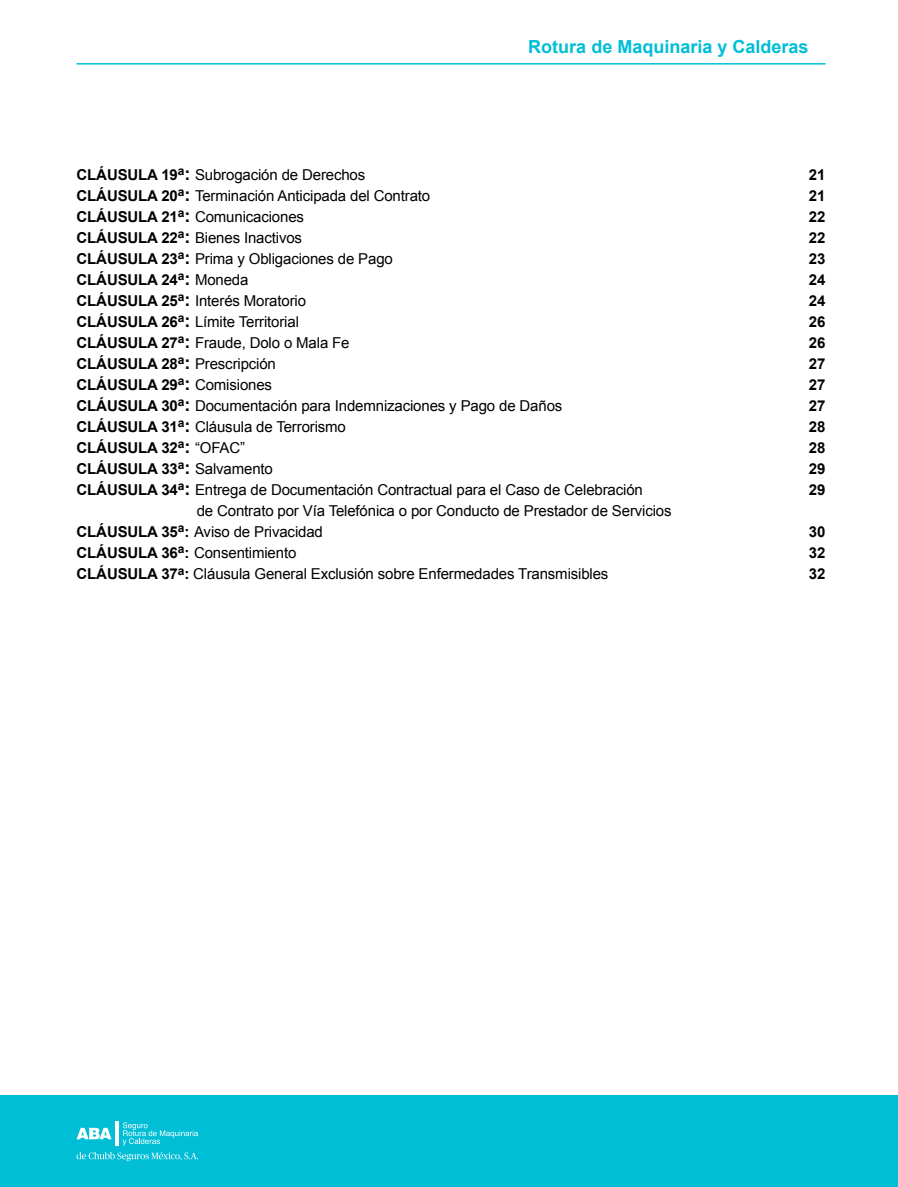
<style>
.page{position:relative;width:898px;height:1187px;background:#fff}
.page>*{position:absolute;margin:0;border:0;box-sizing:border-box;transform-origin:0 0}
.t1{font:700 18px "Arial";color:#00bed6}
.t2{font:15px "Arial";letter-spacing:-.01em;color:#000}
.t3{font:700 15px/21px "Arial";letter-spacing:-.01em;color:#000;text-align:justify}
.s1{font-weight:700}
.s2{font-weight:700;font-size:18px}
.s3{font-size:18px}
.s4{font-weight:400}
</style>
<div class="page">
<hr style="left:77px;top:63px;width:748px;height:2px;background:#00bed6">
<div style="left:0;top:1095px;width:897px;height:91px;background:#00bed6"></div>
<svg style="left:122px;top:1122px;width:76px;height:23px"></svg>
<svg style="left:77px;top:1127px;width:34px;height:12px"></svg>
<hr style="left:115px;top:1121px;width:4px;height:24px;background:#fff">
<svg style="left:77px;top:1152px;width:121px;height:8px"></svg>
<p class="t1" style="left:528px;top:34px;width:282px">Rotura de Maquinaria y Calderas</p>
<p class="t2" style="left:77px;top:165px;width:290px"><span class="s1">CLÁUSULA 19</span><sup>a</sup><span class="s2">:</span> Subrogación de Derechos</p>
<p class="t2" style="left:77px;top:186px;width:355px"><span class="s1">CLÁUSULA 20</span><sup>a</sup><span class="s2">:</span> Terminación Anticipada del Contrato</p>
<p class="t2" style="left:77px;top:207px;width:229px"><span class="s1">CLÁUSULA 21</span><sup>a</sup><span class="s2">:</span> Comunicaciones</p>
<p class="t2" style="left:77px;top:228px;width:227px"><span class="s1">CLÁUSULA 22</span><sup>a</sup><span class="s2">:</span> Bienes Inactivos</p>
<p class="t2" style="left:77px;top:249px;width:318px"><span class="s1">CLÁUSULA 23</span><sup>a</sup><span class="s2">:</span> Prima y Obligaciones de Pago</p>
<p class="t3" style="left:77px;top:269px;width:173px">CLÁUSULA 24<sup>a</sup><span class="s3">:</span> <span class="s4">Moneda</span></p>
<p class="t2" style="left:77px;top:291px;width:231px"><span class="s1">CLÁUSULA 25</span><sup>a</sup><span class="s2">:</span> Interés Moratorio</p>
<p class="t2" style="left:77px;top:312px;width:224px"><span class="s1">CLÁUSULA 26</span><sup>a</sup><span class="s2">:</span> Límite Territorial</p>
<p class="t2" style="left:77px;top:333px;width:274px"><span class="s1">CLÁUSULA 27</span><sup>a</sup><span class="s2">:</span> Fraude, Dolo o Mala Fe</p>
<p class="t2" style="left:77px;top:354px;width:201px"><span class="s1">CLÁUSULA 28</span><sup>a</sup><span class="s2">:</span> Prescripción</p>
<p class="t3" style="left:77px;top:374px;width:197px">CLÁUSULA 29<sup>a</sup><span class="s3">:</span> <span class="s4">Comisiones</span></p>
<p class="t2" style="left:77px;top:396px;width:487px"><span class="s1">CLÁUSULA 30</span><sup>a</sup><span class="s2">:</span> Documentación para Indemnizaciones y Pago de Daños</p>
<p class="t2" style="left:77px;top:417px;width:271px"><span class="s1">CLÁUSULA 31</span><sup>a</sup><span class="s2">:</span> Cláusula de Terrorismo</p>
<p class="t3" style="left:77px;top:437px;width:170px">CLÁUSULA 32<sup>a</sup><span class="s3">:</span> <span class="s4">“OFAC”</span></p>
<p class="t3" style="left:77px;top:458px;width:198px">CLÁUSULA 33<sup>a</sup><span class="s3">:</span> <span class="s4">Salvamento</span></p>
<p class="t2" style="left:77px;top:480px;width:567px"><span class="s1">CLÁUSULA 34</span><sup>a</sup><span class="s2">:</span> Entrega de Documentación Contractual para el Caso de Celebración</p>
<p class="t2" style="left:197px;top:501px;width:476px">de Contrato por Vía Telefónica o por Conducto de Prestador de Servicios</p>
<p class="t2" style="left:77px;top:522px;width:248px"><span class="s1">CLÁUSULA 35</span><sup>a</sup><span class="s1">:</span> Aviso de Privacidad</p>
<p class="t2" style="left:77px;top:543px;width:221px"><span class="s1">CLÁUSULA 36</span><sup>a</sup><span class="s1">:</span> Consentimiento</p>
<p class="t2" style="left:77px;top:564px;width:533px"><span class="s1">CLÁUSULA 37</span><sup>a</sup><span class="s1">:</span> Cláusula General Exclusión sobre Enfermedades Transmisibles</p>
<p class="t3" style="left:808px;top:164px;width:18px">21<br>21<br>22<br>22<br>23<br>24<br>24<br>26<br>26<br>27<br>27<br>27<br>28<br>28<br>29<br>29</p>
<p class="t3" style="left:808px;top:521px;width:18px">30<br>32<br>32</p>
</div>
